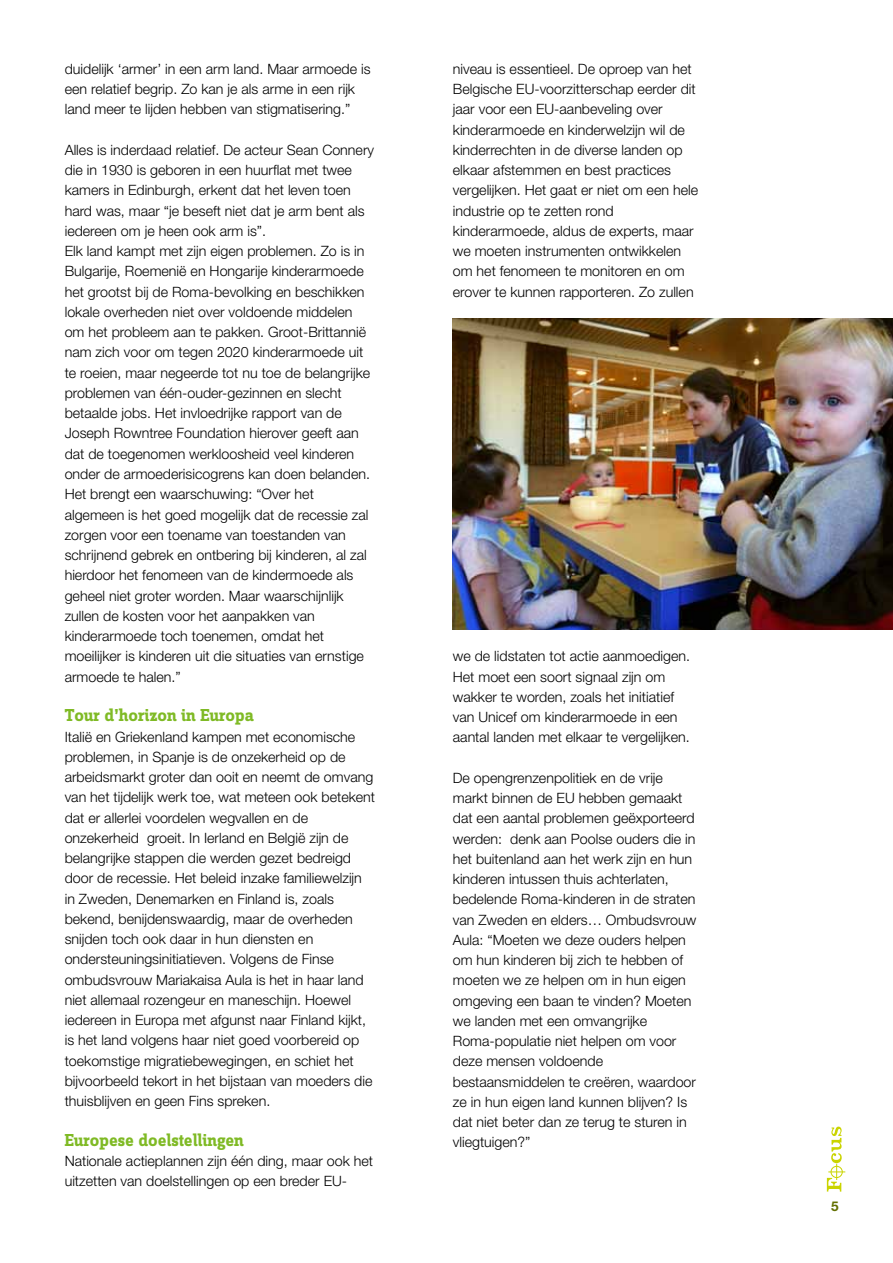
<style>
.page{position:relative;width:893px;height:1263px;background:#fff}
.page>*{position:absolute;margin:0;border:0;box-sizing:border-box;transform-origin:0 0}
.t1{font:700 18px "Zine Slab Dis";color:#7fba25}
.t2{font:300 14.25px/20.2px "Helvetica Neue LT Std";color:#000}
.t3{font:700 13.5px "Helvetica Neue LT Std";color:#626f00}
</style>
<div class="page">
<svg style="left:827px;top:1126px;width:18px;height:65px"></svg>
<img style="left:453px;top:319px;width:440px;height:310px">
<p class="t2" style="left:65px;top:58px;width:307px">duidelijk ‘armer’ in een arm land. Maar armoede is een relatief begrip. Zo kan je als arme in een rijk land meer te lijden hebben van stigmatisering.”</p>
<p class="t2" style="left:65px;top:139px;width:311px">Alles is inderdaad relatief. De acteur Sean Connery die in 1930 is geboren in een huurflat met twee kamers in Edinburgh, erkent dat het leven toen hard was, maar “je beseft niet dat je arm bent als iedereen om je heen ook arm is”.<br>Elk land kampt met zijn eigen problemen. Zo is in Bulgarije, Roemenië en Hongarije kinderarmoede het grootst bij de Roma-bevolking en beschikken lokale overheden niet over voldoende middelen om het probleem aan te pakken. Groot-Brittannië nam zich voor om tegen 2020 kinderarmoede uit te roeien, maar negeerde tot nu toe de belangrijke problemen van één-ouder-gezinnen en slecht betaalde jobs. Het invloedrijke rapport van de Joseph Rowntree Foundation hierover geeft aan dat de toegenomen werkloosheid veel kinderen onder de armoederisicogrens kan doen belanden.<br>Het brengt een waarschuwing: “Over het algemeen is het goed mogelijk dat de recessie zal zorgen voor een toename van toestanden van schrijnend gebrek en ontbering bij kinderen, al zal hierdoor het fenomeen van de kindermoede als geheel niet groter worden. Maar waarschijnlijk zullen de kosten voor het aanpakken van kinderarmoede toch toenemen, omdat het moeilijker is kinderen uit die situaties van ernstige armoede te halen.”</p>
<p class="t1" style="left:65px;top:706px;width:191px">Tour d’horizon in Europa</p>
<p class="t2" style="left:65px;top:726px;width:312px">Italië en Griekenland kampen met economische problemen, in Spanje is de onzekerheid op de arbeidsmarkt groter dan ooit en neemt de omvang van het tijdelijk werk toe, wat meteen ook betekent dat er allerlei voordelen wegvallen en de onzekerheid groeit. In Ierland en België zijn de belangrijke stappen die werden gezet bedreigd door de recessie. Het beleid inzake familiewelzijn in Zweden, Denemarken en Finland is, zoals bekend, benijdenswaardig, maar de overheden snijden toch ook daar in hun diensten en ondersteuningsinitiatieven. Volgens de Finse ombudsvrouw Mariakaisa Aula is het in haar land niet allemaal rozengeur en maneschijn. Hoewel iedereen in Europa met afgunst naar Finland kijkt, is het land volgens haar niet goed voorbereid op toekomstige migratiebewegingen, en schiet het bijvoorbeeld tekort in het bijstaan van moeders die thuisblijven en geen Fins spreken.</p>
<p class="t1" style="left:65px;top:1131px;width:181px">Europese doelstellingen</p>
<p class="t2" style="left:65px;top:1150px;width:310px">Nationale actieplannen zijn één ding, maar ook het uitzetten van doelstellingen op een breder EU-</p>
<p class="t2" style="left:453px;top:58px;width:247px">niveau is essentieel. De oproep van het Belgische EU-voorzitterschap eerder dit jaar voor een EU-aanbeveling over kinderarmoede en kinderwelzijn wil de kinderrechten in de diverse landen op elkaar afstemmen en best practices vergelijken. Het gaat er niet om een hele industrie op te zetten rond kinderarmoede, aldus de experts, maar we moeten instrumenten ontwikkelen om het fenomeen te monitoren en om erover te kunnen rapporteren. Zo zullen</p>
<p class="t2" style="left:453px;top:646px;width:239px">we de lidstaten tot actie aanmoedigen.<br>Het moet een soort signaal zijn om wakker te worden, zoals het initiatief van Unicef om kinderarmoede in een aantal landen met elkaar te vergelijken.</p>
<p class="t2" style="left:453px;top:767px;width:245px">De opengrenzenpolitiek en de vrije markt binnen de EU hebben gemaakt dat een aantal problemen geëxporteerd werden: denk aan Poolse ouders die in het buitenland aan het werk zijn en hun kinderen intussen thuis achterlaten, bedelende Roma-kinderen in de straten van Zweden en elders… Ombudsvrouw Aula: “Moeten we deze ouders helpen om hun kinderen bij zich te hebben of moeten we ze helpen om in hun eigen omgeving een baan te vinden? Moeten we landen met een omvangrijke Roma-populatie niet helpen om voor deze mensen voldoende bestaansmiddelen te creëren, waardoor ze in hun eigen land kunnen blijven? Is dat niet beter dan ze terug te sturen in vliegtuigen?”</p>
<p class="t3" style="left:831px;top:1198px;width:9px">5</p>
</div>
